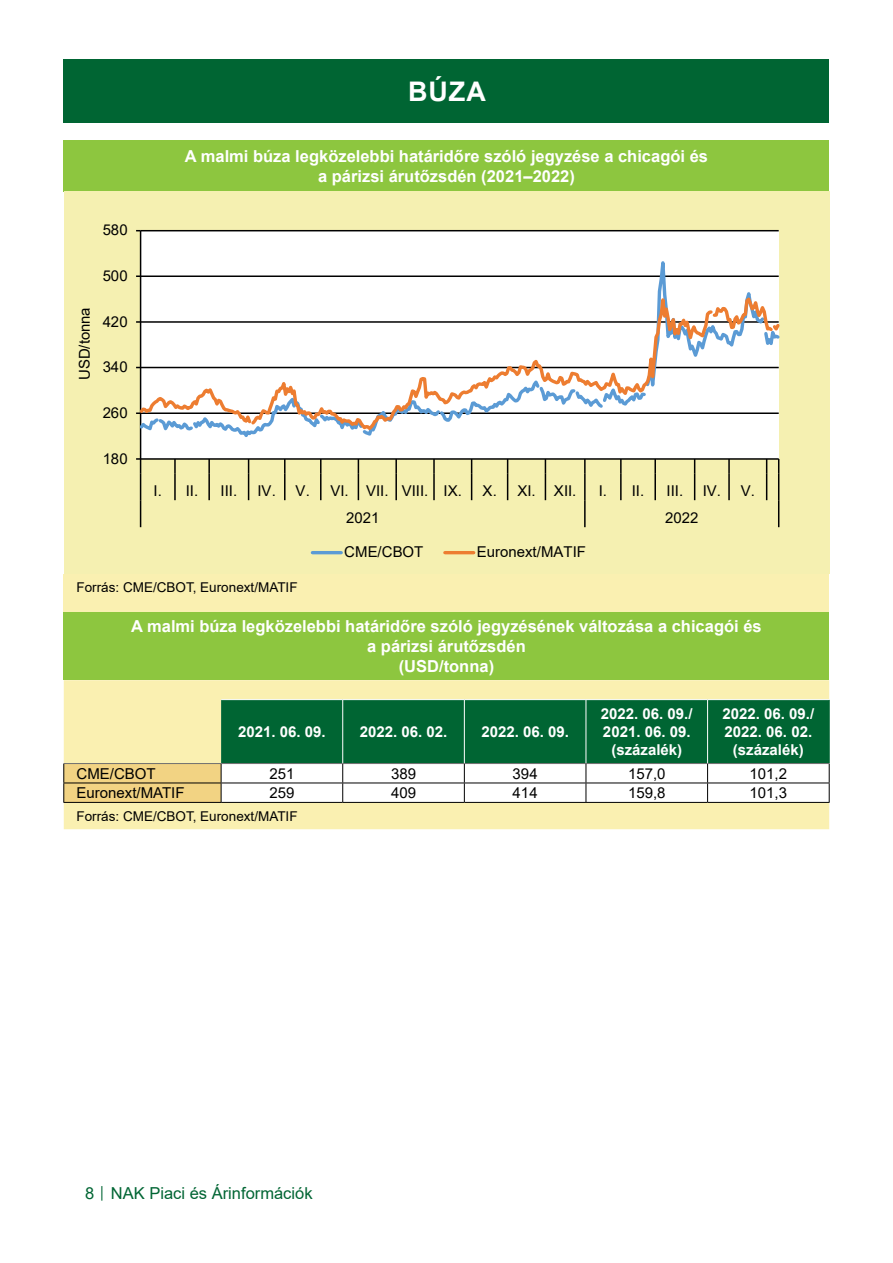
<style>
.page{position:relative;width:893px;height:1263px;background:#fff}
.page>*{position:absolute;margin:0;border:0;box-sizing:border-box;transform-origin:0 0}
.Cím_01_tartalomjegyz{font:700 27px "Arial";color:#fff}
.Tablazat_cime{font:700 16.5px/19.8px "Arial";color:#fff;text-align:center}
.t1{font:16.5px "Arial";color:#006533}
.Tablazat_bal_kategor{font:15px "Arial";color:#000}
.Tablazat_fejlece_koz{font:700 15px/18px "Arial";color:#fff;text-align:center}
.Tablazat_kozep_ertek{font:15px "Arial";color:#000}
.Tablazat_forrasa{font:13.5px "Arial";color:#000}
.s1{font-size:12px}
</style>
<div class="page">
<div style="left:64px;top:60px;width:765px;height:63px;background:#006533"></div>
<div style="left:64px;top:611px;width:765px;height:69px;background:#8dc63f"></div>
<div style="left:64px;top:680px;width:765px;height:149px;background:#faf0b1"></div>
<hr style="left:221px;top:699px;width:122px;height:1px;background:#fff">
<hr style="left:343px;top:699px;width:121px;height:1px;background:#fff">
<hr style="left:464px;top:699px;width:122px;height:1px;background:#fff">
<hr style="left:586px;top:699px;width:122px;height:1px;background:#fff">
<hr style="left:708px;top:699px;width:122px;height:1px;background:#fff">
<svg style="left:63px;top:700px;width:767px;height:102px"></svg>
<hr style="left:63px;top:802px;width:158px;height:1px;background:#000">
<hr style="left:221px;top:802px;width:122px;height:1px;background:#000">
<hr style="left:343px;top:802px;width:121px;height:1px;background:#000">
<hr style="left:464px;top:802px;width:122px;height:1px;background:#000">
<hr style="left:586px;top:802px;width:122px;height:1px;background:#000">
<hr style="left:708px;top:802px;width:122px;height:1px;background:#000">
<div style="left:64px;top:574px;width:765px;height:37px;background:#faf0b1"></div>
<div style="left:64px;top:140px;width:765px;height:51px;background:#8dc63f"></div>
<div style="left:64px;top:192px;width:765px;height:382px;background:#f5f0b1"></div>
<div style="left:141px;top:231px;width:638px;height:228px;background:#fff"></div>
<hr style="left:140px;top:231px;width:1px;height:228px;background:#000">
<hr style="left:141px;top:458px;width:638px;height:2px;background:#000">
<svg style="left:174px;top:459px;width:2px;height:14px"></svg>
<svg style="left:208px;top:459px;width:2px;height:14px"></svg>
<svg style="left:284px;top:459px;width:2px;height:14px"></svg>
<svg style="left:320px;top:459px;width:2px;height:14px"></svg>
<svg style="left:395px;top:459px;width:2px;height:14px"></svg>
<svg style="left:433px;top:459px;width:2px;height:14px"></svg>
<svg style="left:584px;top:459px;width:2px;height:14px"></svg>
<svg style="left:620px;top:459px;width:2px;height:14px"></svg>
<svg style="left:654px;top:459px;width:2px;height:14px"></svg>
<svg style="left:728px;top:459px;width:2px;height:14px"></svg>
<hr style="left:174px;top:473px;width:2px;height:27px;background:#000">
<hr style="left:208px;top:473px;width:2px;height:27px;background:#000">
<svg style="left:248px;top:460px;width:1px;height:40px"></svg>
<hr style="left:284px;top:473px;width:2px;height:27px;background:#000">
<hr style="left:320px;top:473px;width:2px;height:27px;background:#000">
<svg style="left:358px;top:460px;width:1px;height:40px"></svg>
<hr style="left:395px;top:473px;width:2px;height:27px;background:#000">
<hr style="left:433px;top:473px;width:2px;height:27px;background:#000">
<svg style="left:471px;top:460px;width:1px;height:40px"></svg>
<svg style="left:507px;top:460px;width:1px;height:40px"></svg>
<svg style="left:545px;top:460px;width:1px;height:40px"></svg>
<hr style="left:584px;top:473px;width:2px;height:27px;background:#000">
<hr style="left:620px;top:473px;width:2px;height:27px;background:#000">
<hr style="left:654px;top:473px;width:2px;height:27px;background:#000">
<svg style="left:694px;top:460px;width:1px;height:40px"></svg>
<hr style="left:728px;top:473px;width:2px;height:27px;background:#000">
<svg style="left:766px;top:460px;width:1px;height:40px"></svg>
<svg style="left:136px;top:458px;width:5px;height:69px"></svg>
<hr style="left:584px;top:500px;width:2px;height:27px;background:#000">
<svg style="left:778px;top:460px;width:1px;height:67px"></svg>
<svg style="left:141px;top:230px;width:638px;height:213px"></svg>
<svg style="left:141px;top:270px;width:639px;height:163px"></svg>
<hr style="left:312px;top:551px;width:29px;height:3px;background:#5b9bd5">
<hr style="left:445px;top:551px;width:29px;height:3px;background:#ed7d31">
<p class="Cím_01_tartalomjegyz" style="left:408px;top:73px;width:79px">BÚZA</p>
<p class="Tablazat_bal_kategor" style="left:103px;top:220px;width:27px">580</p>
<p class="Tablazat_bal_kategor" style="left:74px;top:380px;width:74px;rotate:-90deg">USD/tonna</p>
<p class="Tablazat_bal_kategor" style="left:103px;top:265px;width:27px">500</p>
<p class="Tablazat_bal_kategor" style="left:103px;top:311px;width:27px">420</p>
<p class="Tablazat_bal_kategor" style="left:103px;top:357px;width:27px">340</p>
<p class="Tablazat_bal_kategor" style="left:103px;top:402px;width:27px">260</p>
<p class="Tablazat_bal_kategor" style="left:103px;top:448px;width:27px">180</p>
<p class="Tablazat_cime" style="left:185px;top:147px;width:525px">A malmi búza legközelebbi határidőre szóló jegyzése a chicagói és a párizsi árutőzsdén (2021–2022)</p>
<p class="Tablazat_bal_kategor" style="left:154px;top:480px;width:46px">I. II.</p>
<p class="Tablazat_bal_kategor" style="left:221px;top:480px;width:18px">III.</p>
<p class="Tablazat_bal_kategor" style="left:257px;top:480px;width:54px">IV. V.</p>
<p class="Tablazat_bal_kategor" style="left:330px;top:480px;width:133px">VI. VII. VIII. IX.</p>
<p class="Tablazat_bal_kategor" style="left:483px;top:480px;width:95px">X. XI. XII.</p>
<p class="Tablazat_bal_kategor" style="left:599px;top:480px;width:47px">I. II.</p>
<p class="Tablazat_bal_kategor" style="left:667px;top:480px;width:18px">III.</p>
<p class="Tablazat_bal_kategor" style="left:703px;top:480px;width:54px">IV. V.</p>
<p class="Tablazat_bal_kategor" style="left:346px;top:507px;width:35px">2021</p>
<p class="Tablazat_bal_kategor" style="left:665px;top:507px;width:35px">2022</p>
<p class="Tablazat_bal_kategor" style="left:344px;top:542px;width:81px">CME/CBOT</p>
<p class="Tablazat_bal_kategor" style="left:477px;top:542px;width:111px">Euronext/MATIF</p>
<p class="Tablazat_forrasa" style="left:77px;top:578px;width:223px">Forrás: CME/CBOT, Euronext/MATIF</p>
<p class="Tablazat_cime" style="left:131px;top:616px;width:632px">A malmi búza legközelebbi határidőre szóló jegyzésének változása a chicagói és a párizsi árutőzsdén<br>(USD/tonna)</p>
<p class="Tablazat_fejlece_koz" style="left:238px;top:723px;width:89px">2021. 06. 09.</p>
<p class="Tablazat_fejlece_koz" style="left:360px;top:723px;width:89px">2022. 06. 02.</p>
<p class="Tablazat_fejlece_koz" style="left:481px;top:723px;width:89px">2022. 06. 09.</p>
<p class="Tablazat_fejlece_koz" style="left:601px;top:705px;width:93px">2022. 06. 09./<br>2021. 06. 09. (százalék)</p>
<p class="Tablazat_fejlece_koz" style="left:722px;top:705px;width:93px">2022. 06. 09./<br>2022. 06. 02. (százalék)</p>
<p class="Tablazat_bal_kategor" style="left:77px;top:763px;width:81px">CME/CBOT</p>
<p class="Tablazat_kozep_ertek" style="left:269px;top:763px;width:27px">251</p>
<p class="Tablazat_kozep_ertek" style="left:391px;top:763px;width:27px">389</p>
<p class="Tablazat_kozep_ertek" style="left:513px;top:763px;width:27px">394</p>
<p class="Tablazat_kozep_ertek" style="left:628px;top:763px;width:39px">157,0</p>
<p class="Tablazat_kozep_ertek" style="left:750px;top:763px;width:39px">101,2</p>
<p class="Tablazat_bal_kategor" style="left:77px;top:782px;width:110px">Euronext/MATIF</p>
<p class="Tablazat_kozep_ertek" style="left:269px;top:782px;width:27px">259</p>
<p class="Tablazat_kozep_ertek" style="left:391px;top:782px;width:27px">409</p>
<p class="Tablazat_kozep_ertek" style="left:513px;top:782px;width:27px">414</p>
<p class="Tablazat_kozep_ertek" style="left:628px;top:782px;width:39px">159,8</p>
<p class="Tablazat_kozep_ertek" style="left:750px;top:782px;width:39px">101,3</p>
<p class="Tablazat_forrasa" style="left:77px;top:807px;width:223px">Forrás: CME/CBOT, Euronext/MATIF</p>
<p class="t1" style="left:85px;top:1182px;width:229px">8 <span class="s1">│</span> NAK Piaci és Árinformációk</p>
</div>
